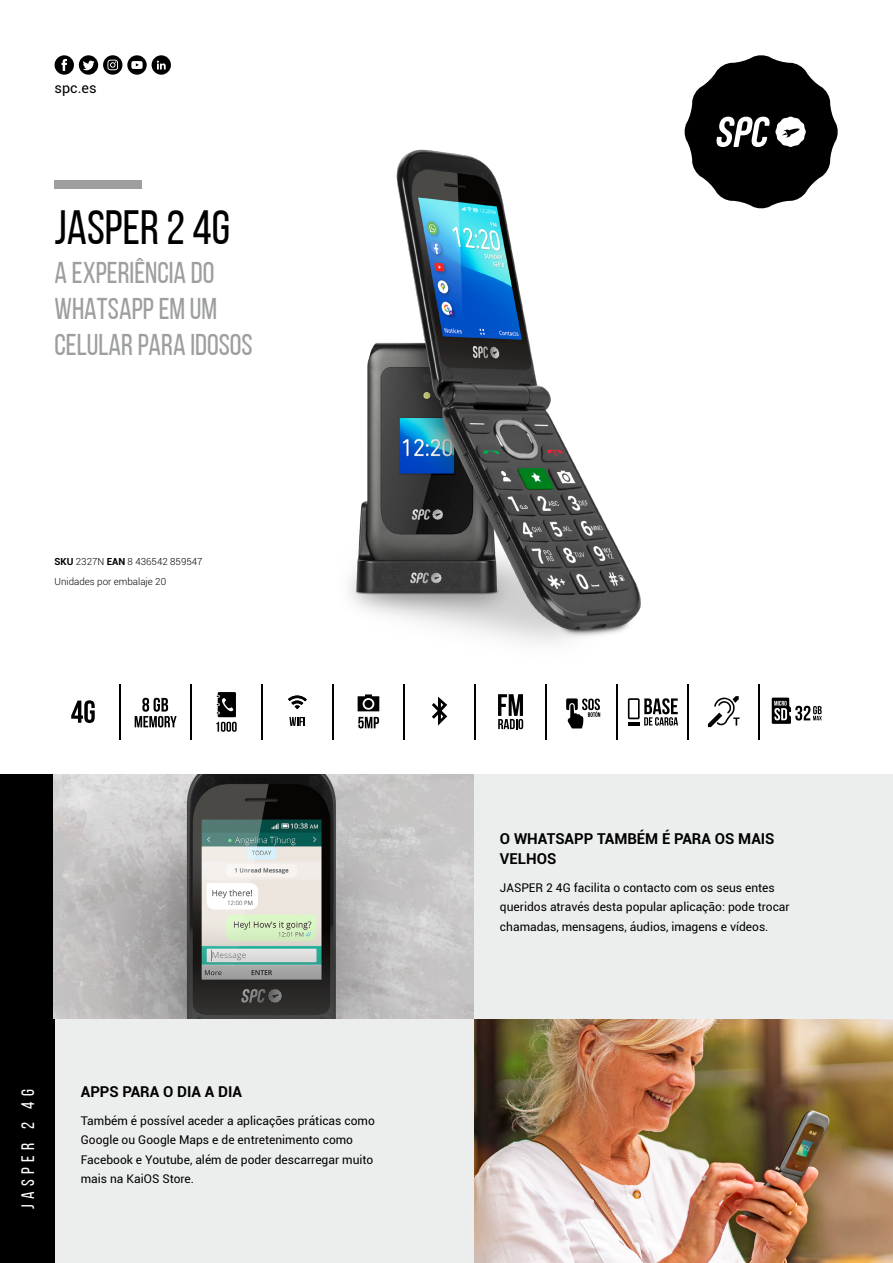
<style>
.page{position:relative;width:893px;height:1263px;background:#fff}
.page>*{position:absolute;margin:0;border:0;box-sizing:border-box;transform-origin:0 0}
.t1{font:48px "Bebas Neue";color:#000}
.t2{font:30px/36px "Bebas Neue";color:#9c9e9f}
.t3{font:18px "Bebas Neue";letter-spacing:.3em;color:#fff}
.t4{font:700 15px/19.5px "Roboto";color:#000}
.t5{font:14.4px "Roboto";color:#000}
.t6{font:12px/19.5px "Roboto";color:#000}
.t7{font:300 9.75px/20.2px "Roboto";color:#000}
.s1{font-weight:700}
</style>
<div class="page">
<img style="left:473px;top:1018px;width:420px;height:245px">
<img style="left:349px;top:149px;width:292px;height:495px">
<div style="left:473px;top:774px;width:420px;height:244px;background:#eceded"></div>
<div style="left:54px;top:1018px;width:419px;height:245px;background:#eceded"></div>
<svg style="left:684px;top:55px;width:154px;height:154px"></svg>
<div style="left:55px;top:180px;width:87px;height:9px;background:#9c9e9f"></div>
<div style="left:0;top:774px;width:55px;height:489px;background:#000"></div>
<svg style="left:55px;top:55px;width:116px;height:20px"></svg>
<svg style="left:566px;top:698px;width:34px;height:30px"></svg>
<svg style="left:498px;top:694px;width:25px;height:35px"></svg>
<hr style="left:119px;top:684px;width:2px;height:55px;background:#000">
<hr style="left:190px;top:684px;width:2px;height:55px;background:#000">
<hr style="left:261px;top:684px;width:2px;height:55px;background:#000">
<hr style="left:332px;top:684px;width:2px;height:55px;background:#000">
<hr style="left:403px;top:684px;width:2px;height:55px;background:#000">
<hr style="left:474px;top:684px;width:2px;height:55px;background:#000">
<hr style="left:545px;top:684px;width:2px;height:55px;background:#000">
<hr style="left:616px;top:684px;width:2px;height:55px;background:#000">
<hr style="left:687px;top:684px;width:2px;height:55px;background:#000">
<hr style="left:758px;top:684px;width:2px;height:55px;background:#000">
<svg style="left:71px;top:700px;width:24px;height:23px"></svg>
<svg style="left:135px;top:698px;width:42px;height:29px"></svg>
<svg style="left:216px;top:692px;width:21px;height:40px"></svg>
<svg style="left:288px;top:695px;width:19px;height:14px"></svg>
<svg style="left:289px;top:717px;width:16px;height:9px"></svg>
<svg style="left:358px;top:694px;width:21px;height:17px"></svg>
<svg style="left:358px;top:717px;width:21px;height:11px"></svg>
<svg style="left:432px;top:697px;width:15px;height:29px"></svg>
<svg style="left:772px;top:698px;width:50px;height:26px"></svg>
<svg style="left:628px;top:698px;width:50px;height:28px"></svg>
<svg style="left:708px;top:696px;width:32px;height:31px"></svg>
<img style="left:54px;top:774px;width:419px;height:244px">
<p class="t5" style="left:55px;top:78px;width:44px">spc.es</p>
<h1 class="t1" style="left:55px;top:202px;width:177px">JASPER 2 4G</h1>
<h2 class="t2" style="left:55px;top:255px;width:200px">A EXPERIÊNCIA DO<br>WHATSAPP EM UM<br>CELULAR PARA IDOSOS</h2>
<p class="t7" style="left:55px;top:551px;width:150px"><span class="s1">SKU</span> 2327N <span class="s1">EAN</span> 8 436542 859547<br>Unidades por embalaje 20</p>
<h3 class="t3" style="left:18px;top:1209px;width:121px;rotate:-90deg">JASPER 2 4G</h3>
<p class="t4" style="left:81px;top:1081px;width:163px">APPS PARA O DIA A DIA</p>
<p class="t6" style="left:81px;top:1110px;width:296px">Também é possível aceder a aplicações práticas como Google ou Google Maps e de entretenimento como Facebook e Youtube, além de poder descarregar muito mais na KaiOS Store.</p>
<p class="t4" style="left:500px;top:828px;width:276px">O WHATSAPP TAMBÉM É PARA OS MAIS<br>VELHOS</p>
<p class="t6" style="left:500px;top:877px;width:291px">JASPER 2 4G facilita o contacto com os seus entes queridos através desta popular aplicação: pode trocar chamadas, mensagens, áudios, imagens e vídeos.</p>
</div>
